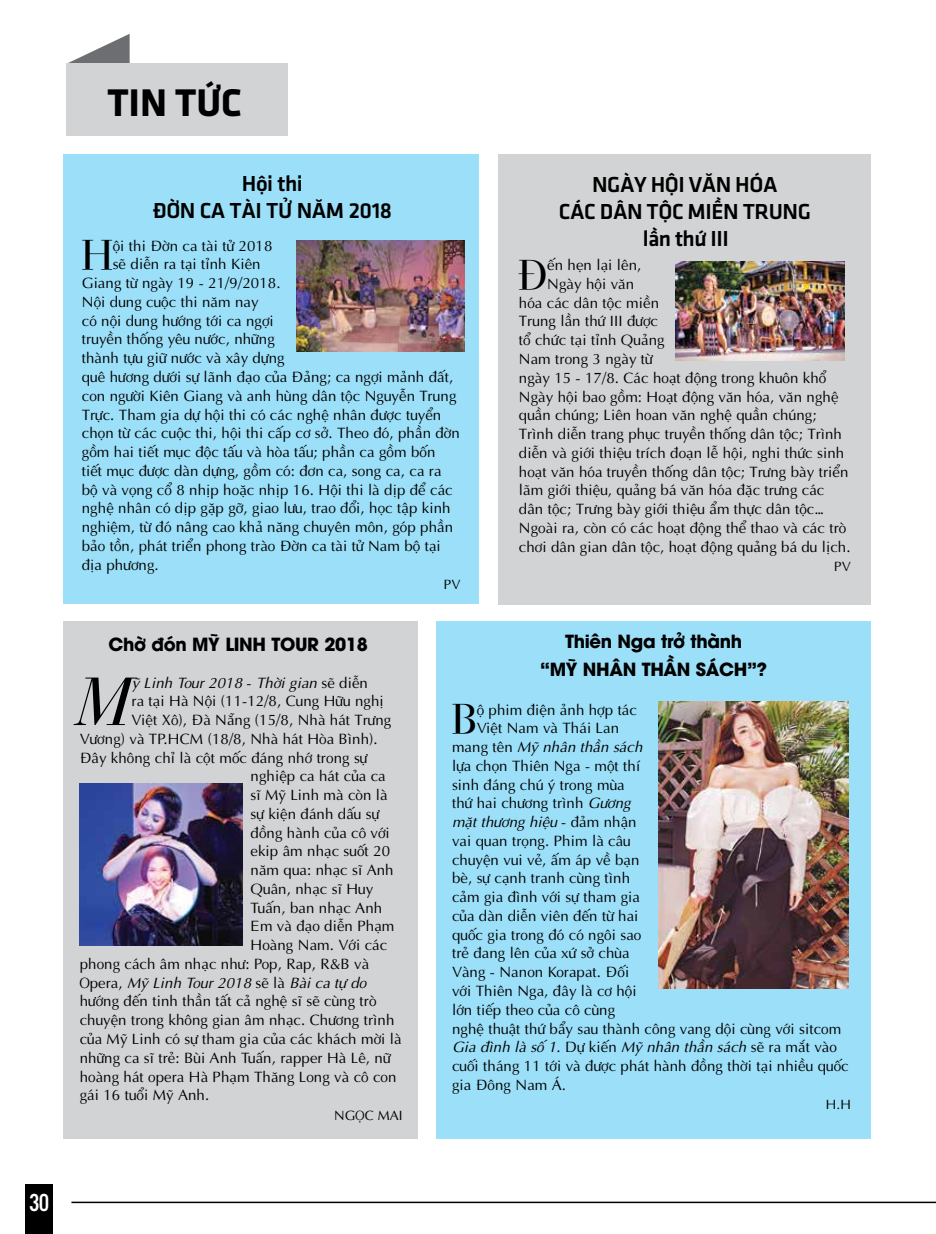
<style>
.page{position:relative;width:936px;height:1234px;background:#fff}
.page>*{position:absolute;margin:0;border:0;box-sizing:border-box;transform-origin:0 0}
.t1{font:italic 71.7px "UVN Bach Dang";color:#000}
.t2{font:43.35px "UVN Bach Dang";color:#000}
.t3{font:39.9px "UTM Facebook K&T Bold";color:#000}
.t4{font:25.5px "UTM Alter Gothic";color:#fff}
.t5{font:22.5px/27px "UTM Facebook K&T";letter-spacing:-.02em;color:#000;text-align:center}
.t6{font:700 18px/27.8px "UTM Avo";letter-spacing:-.02em;color:#000;text-align:center}
.t7{font:15px "UTM Aptima";color:#000}
.t8{font:italic 15px "UTM Aptima";color:#000}
.t9{font:13.5px "UTM Aptima";color:#000}
.s1{font-style:normal}
.s2{font-style:italic}
</style>
<div class="page">
<div style="left:25px;top:1184px;width:28px;height:49px;background:#000"></div>
<hr style="left:71px;top:1201px;width:864px;height:1px;background:#000">
<svg style="left:68px;top:34px;width:62px;height:29px"></svg>
<div style="left:66px;top:63px;width:222px;height:72px;background:#d1d3d4"></div>
<div style="left:498px;top:154px;width:372px;height:450px;background:#d1d3d4"></div>
<div style="left:63px;top:154px;width:416px;height:450px;background:#9cdff9"></div>
<img style="left:296px;top:240px;width:169px;height:111px">
<div style="left:63px;top:621px;width:354px;height:517px;background:#d1d3d4"></div>
<img style="left:80px;top:783px;width:162px;height:162px">
<div style="left:436px;top:621px;width:435px;height:517px;background:#9cdff9"></div>
<img style="left:675px;top:261px;width:169px;height:99px">
<img style="left:658px;top:701px;width:190px;height:287px">
<h3 class="t3" style="left:107px;top:74px;width:136px">tin tức</h3>
<h3 class="t5" style="left:152px;top:168px;width:241px">HỘI THI<br>ĐỜN CA TÀI TỬ NĂM 2018</h3>
<h2 class="t2" style="left:82px;top:224px;width:32px">H</h2>
<p class="t7" style="left:113px;top:234px;width:161px">ội thi Đờn ca tài tử 2018</p>
<p class="t7" style="left:113px;top:253px;width:149px">sẽ diễn ra tại tỉnh Kiên</p>
<p class="t7" style="left:82px;top:272px;width:200px">Giang từ ngày 19 - 21/9/2018.</p>
<p class="t7" style="left:82px;top:290px;width:178px">Nội dung cuộc thi năm nay</p>
<p class="t7" style="left:82px;top:309px;width:194px">có nội dung hướng tới ca ngợi</p>
<p class="t7" style="left:82px;top:328px;width:194px">truyền thống yêu nước, những</p>
<p class="t7" style="left:82px;top:347px;width:204px">thành tựu giữ nước và xây dựng</p>
<p class="t7" style="left:82px;top:365px;width:373px">quê hương dưới sự lãnh đạo của Đảng; ca ngợi mảnh đất,</p>
<p class="t7" style="left:82px;top:384px;width:376px">con người Kiên Giang và anh hùng dân tộc N guyễn Trung</p>
<p class="t7" style="left:82px;top:403px;width:361px">Trực. Tham gia dự hội thi có các nghệ nhân được tuyển</p>
<p class="t7" style="left:82px;top:422px;width:379px">chọn từ các cuộc thi, hội thi cấp cơ sở. Theo đó, phần đờn</p>
<p class="t7" style="left:82px;top:440px;width:355px">gồm hai tiết mục độc tấu và hòa tấu; phần ca gồm bốn</p>
<p class="t7" style="left:82px;top:459px;width:361px">tiết mục được dàn dựng, gồm có: đơn ca, song ca, ca ra</p>
<p class="t7" style="left:82px;top:478px;width:372px">bộ và vọng cổ 8 nhịp hoặc nhịp 16. Hội thi là dịp để các</p>
<p class="t7" style="left:82px;top:497px;width:370px">nghệ nhân có dịp gặp gỡ, giao lưu, trao đổi, học tập kinh</p>
<p class="t7" style="left:82px;top:515px;width:373px">nghiệm, từ đó nâng cao khả năng chuyên môn, góp phần</p>
<p class="t7" style="left:82px;top:534px;width:360px">bảo tồn, phát triển phong trào Đờn ca tài tử N am bộ tại</p>
<p class="t7" style="left:82px;top:553px;width:79px">địa phương.</p>
<p class="t9" style="left:443px;top:574px;width:18px">PV</p>
<h3 class="t5" style="left:559px;top:170px;width:253px">NGÀY HỘI VĂN HÓA<br>CÁC DÂN TỘC MIỀN TRUNG</h3>
<h3 class="t5" style="left:643px;top:224px;width:74px">LẦN THỨ III</h3>
<h2 class="t2" style="left:519px;top:243px;width:30px">Đ</h2>
<p class="t7" style="left:547px;top:254px;width:96px">ến hẹn lại lên,</p>
<p class="t7" style="left:547px;top:272px;width:88px">N gày hội văn</p>
<p class="t7" style="left:519px;top:291px;width:142px">hóa các dân tộc miền</p>
<p class="t7" style="left:519px;top:310px;width:141px">Trung lần thứ III được</p>
<p class="t7" style="left:519px;top:329px;width:147px">tổ chức tại tỉnh Quảng</p>
<p class="t7" style="left:519px;top:347px;width:136px">N am trong 3 ngày từ</p>
<p class="t7" style="left:519px;top:366px;width:309px">ngày 15 - 17/8. Các hoạt động trong khuôn khổ</p>
<p class="t7" style="left:519px;top:385px;width:321px">N gày hội bao gồm: Hoạt động văn hóa, văn nghệ</p>
<p class="t7" style="left:519px;top:404px;width:299px">quần chúng; Liên hoan văn nghệ quần chúng;</p>
<p class="t7" style="left:519px;top:422px;width:324px">Trình diễn trang phục truyền thống dân tộc; Trình</p>
<p class="t7" style="left:519px;top:441px;width:327px">diễn và giới thiệu trích đoạn lễ hội, nghi thức sinh</p>
<p class="t7" style="left:519px;top:460px;width:331px">hoạt văn hóa truyền thống dân tộc; Trưng bày triển</p>
<p class="t7" style="left:519px;top:479px;width:307px">lãm giới thiệu, quảng bá văn hóa đặc trưng các</p>
<p class="t7" style="left:519px;top:497px;width:307px">dân tộc; Trưng bày giới thiệu ẩm thực dân tộc…</p>
<p class="t7" style="left:519px;top:516px;width:329px">N goài ra, còn có các hoạt động thể thao và các trò</p>
<p class="t7" style="left:519px;top:535px;width:333px">chơi dân gian dân tộc, hoạt động quảng bá du lịch.</p>
<p class="t9" style="left:834px;top:556px;width:18px">PV</p>
<p class="t6" style="left:109px;top:628px;width:261px">CHỜ ĐÓN MỸ LINH TOUR 2018</p>
<h1 class="t1" style="left:80px;top:649px;width:53px">M</h1>
<p class="t8" style="left:132px;top:671px;width:238px">ỹ Linh Tour 2018 <span class="s1">-</span> Thời gian <span class="s1">sẽ diễn</span></p>
<p class="t7" style="left:132px;top:689px;width:254px">ra tại Hà Nội (11-12/8, Cung Hữu nghị</p>
<p class="t7" style="left:132px;top:708px;width:261px">Việt Xô), Đà N ẵng (15/8, N hà hát Trưng</p>
<p class="t7" style="left:80px;top:727px;width:300px">Vương) và TP.HCM (18/8, N hà hát Hòa Bình).</p>
<p class="t7" style="left:80px;top:746px;width:290px">Đây không chỉ là cột mốc đáng nhớ trong sự</p>
<p class="t7" style="left:250px;top:764px;width:137px">nghiệp ca hát của ca</p>
<p class="t7" style="left:250px;top:783px;width:139px">sĩ Mỹ Linh mà còn là</p>
<p class="t7" style="left:250px;top:802px;width:131px">sự kiện đánh dấu sự</p>
<p class="t7" style="left:250px;top:821px;width:141px">đồng hành của cô với</p>
<p class="t7" style="left:250px;top:839px;width:141px">ekip âm nhạc suốt 20</p>
<p class="t7" style="left:250px;top:858px;width:145px">năm qua: nhạc sĩ Anh</p>
<p class="t7" style="left:250px;top:877px;width:124px">Quân, nhạc sĩ H uy</p>
<p class="t7" style="left:250px;top:896px;width:133px">Tuấn, ban nhạc Anh</p>
<p class="t7" style="left:250px;top:914px;width:145px">Em và đạo diễn Phạm</p>
<p class="t7" style="left:250px;top:933px;width:138px">Hoàng N am. Với các</p>
<p class="t7" style="left:80px;top:952px;width:291px">phong cách âm nhạc như: Pop, Rap, R&amp;B và</p>
<p class="t8" style="left:80px;top:971px;width:289px"><span class="s1">Opera,</span> Mỹ Linh Tour 2018 <span class="s1">sẽ là</span> Bài ca tự do</p>
<p class="t7" style="left:80px;top:989px;width:298px">hướng đến tinh thần tất cả nghệ sĩ sẽ cùng trò</p>
<p class="t7" style="left:80px;top:1008px;width:316px">chuyện trong không gian âm nhạc. Chương trình</p>
<p class="t7" style="left:80px;top:1027px;width:323px">của Mỹ Linh có sự tham gia của các khách mời là</p>
<p class="t7" style="left:80px;top:1046px;width:313px">những ca sĩ trẻ: Bùi Anh Tuấn, rapper H à Lê, nữ</p>
<p class="t7" style="left:80px;top:1064px;width:318px">hoàng hát opera H à Phạm Thăng Long và cô con</p>
<p class="t7" style="left:80px;top:1083px;width:131px">gái 16 tuổi Mỹ Anh.</p>
<p class="t9" style="left:334px;top:1104px;width:67px">Ngọc Mai</p>
<p class="t6" style="left:540px;top:626px;width:229px">THIÊN NGA TRỞ THÀNH<br>“MỸ NHÂN THẦN SÁCH”?</p>
<h2 class="t2" style="left:452px;top:687px;width:26px">B</h2>
<p class="t7" style="left:476px;top:698px;width:162px">ộ phim điện ảnh hợp tác</p>
<p class="t7" style="left:476px;top:716px;width:144px">Việt N am và Thái Lan</p>
<p class="t8" style="left:452px;top:735px;width:192px"><span class="s1">mang tên</span> Mỹ nhân thần sách</p>
<p class="t7" style="left:452px;top:754px;width:190px">lựa chọn Thiên N ga - một thí</p>
<p class="t7" style="left:452px;top:773px;width:174px">sinh đáng chú ý trong mùa</p>
<p class="t7" style="left:452px;top:791px;width:181px">thứ hai chương trình <span class="s2">Gương</span></p>
<p class="t8" style="left:452px;top:810px;width:186px">mặt thương hiệu <span class="s1">- đảm nhận</span></p>
<p class="t7" style="left:452px;top:829px;width:180px">vai quan trọng. Phim là câu</p>
<p class="t7" style="left:452px;top:848px;width:189px">chuyện vui vẻ, ấm áp về bạn</p>
<p class="t7" style="left:452px;top:866px;width:180px">bè, sự cạnh tranh cùng tình</p>
<p class="t7" style="left:452px;top:885px;width:189px">cảm gia đình với sự tham gia</p>
<p class="t7" style="left:452px;top:904px;width:188px">của dàn diễn viên đến từ hai</p>
<p class="t7" style="left:452px;top:923px;width:191px">quốc gia trong đó có ngôi sao</p>
<p class="t7" style="left:452px;top:941px;width:179px">trẻ đang lên của xứ sở chùa</p>
<p class="t7" style="left:452px;top:960px;width:179px">Vàng - N anon Korapat. Đối</p>
<p class="t7" style="left:452px;top:979px;width:186px">với Thiên N ga, đây là cơ hội</p>
<p class="t7" style="left:452px;top:998px;width:165px">lớn tiếp theo của cô cùng</p>
<p class="t7" style="left:452px;top:1016px;width:391px">nghệ thuật thứ bẩy sau thành công vang dội cùng với sitcom</p>
<p class="t8" style="left:452px;top:1035px;width:386px">Gia đình là số 1<span class="s1">. D ự kiến</span> Mỹ nhân thần sách <span class="s1">sẽ ra mắt vào</span></p>
<p class="t7" style="left:452px;top:1054px;width:398px">cuối tháng 11 tới và được phát hành đồng thời tại nhiều quốc</p>
<p class="t7" style="left:452px;top:1073px;width:116px">gia Đông N am Á.</p>
<p class="t9" style="left:825px;top:1094px;width:24px">H.H</p>
<h3 class="t4" style="left:29px;top:1184px;width:22px">30</h3>
</div>
